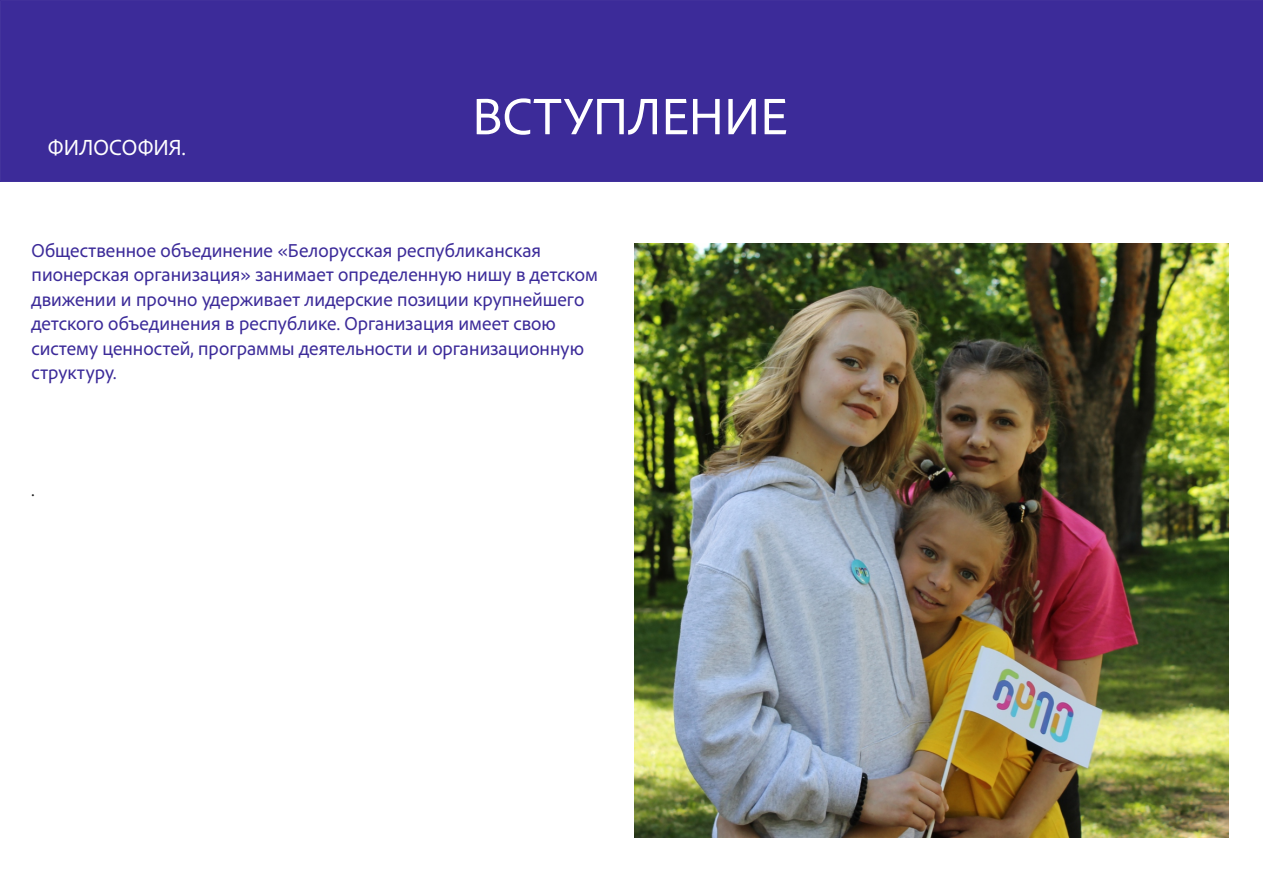
<style>
.page{position:relative;width:1263px;height:893px;background:#fff}
.page>*{position:absolute;margin:0;border:0;box-sizing:border-box;transform-origin:0 0}
.t1{font:53.4px "Adobe Clean";letter-spacing:.005em;color:#fff}
.t2{font:22.8px "Adobe Clean";color:#fff}
.t3{font:19.5px/24.5px "Adobe Clean";color:#3c2b99}
.t4{font:18px "Adobe Clean";color:#151616}
</style>
<div class="page">
<div style="left:0;top:0;width:1263px;height:182px;background:#3c2b99"></div>
<img style="left:635px;top:243px;width:594px;height:594px">
<p class="t2" style="left:48px;top:139px;width:139px">ФИЛОСОФИЯ.</p>
<h1 class="t1" style="left:472px;top:95px;width:317px">ВСТУПЛЕНИЕ</h1>
<p class="t3" style="left:32px;top:240px;width:568px">Общественное объединение «Белорусская республиканская пионерская организация» занимает определенную нишу в детском движении и прочно удерживает лидерские позиции крупнейшего детского объединения в республике. Организация имеет свою систему ценностей, программы деятельности и организационную структуру.</p>
<p class="t4" style="left:32px;top:483px;width:5px">.</p>
</div>
